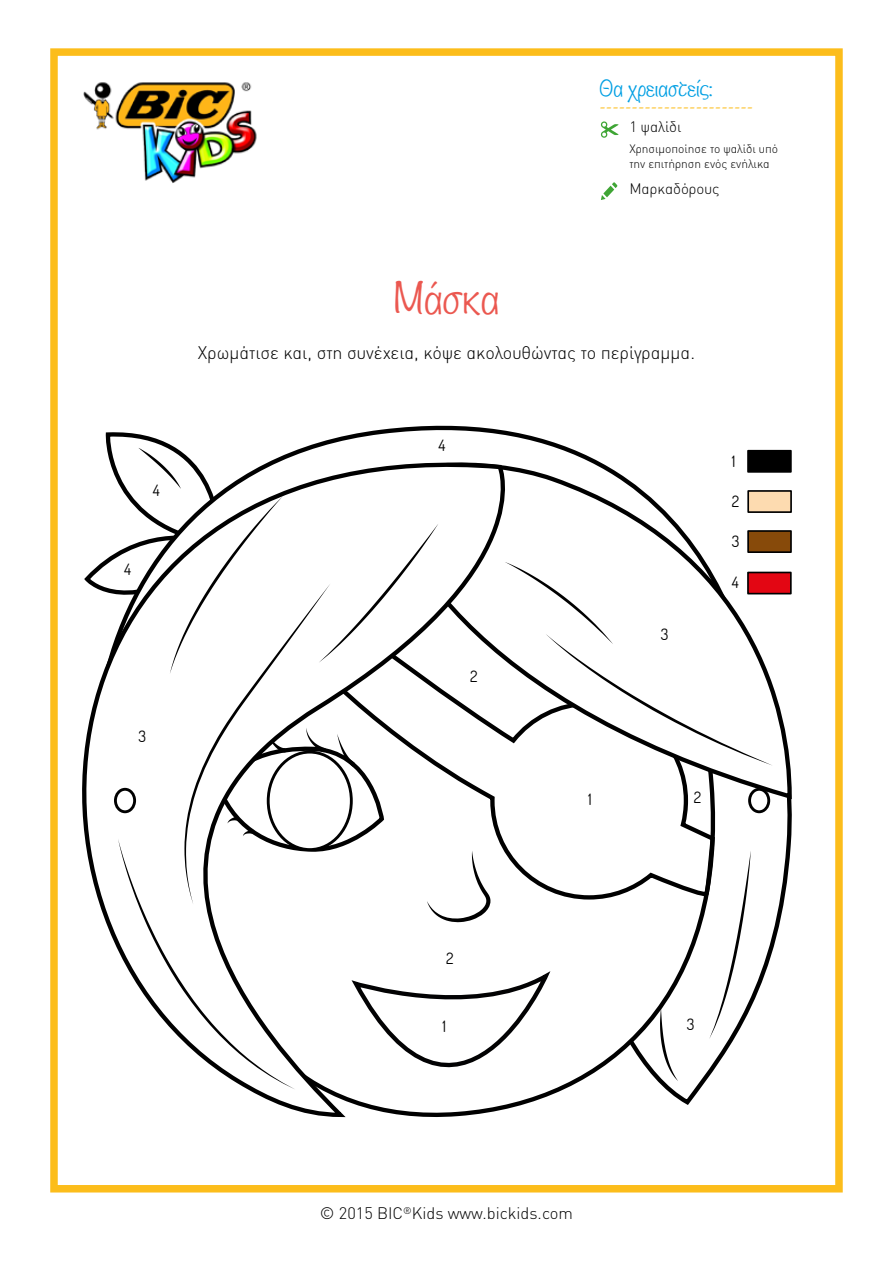
<style>
.page{position:relative;width:893px;height:1263px;background:#fff}
.page>*{position:absolute;margin:0;border:0;box-sizing:border-box;transform-origin:0 0}
.t1{font:300 37.5px "Noteworthy";color:#eb5850}
.t2{font:300 19.5px "Noteworthy";color:#009fe3}
.t3{font:300 18px "DIN Pro";color:#000}
.t4{font:18px "Minion Pro";color:#fcbd1b}
.t5{font:300 16.5px "DIN Pro";color:#000}
.t6{font:15.6px "Dosis";color:#000}
.t7{font:300 15px "DIN Pro";color:#000}
.t8{font:300 12px/14.4px "DIN Pro";color:#000}
</style>
<div class="page">
<div style="left:50px;top:48px;width:793px;height:1144px;border:8px solid #fcbd1b"></div>
<img style="left:83px;top:82px;width:174px;height:101px">
<svg style="left:600px;top:121px;width:19px;height:17px"></svg>
<svg style="left:601px;top:182px;width:16px;height:18px"></svg>
<svg style="left:83px;top:425px;width:709px;height:693px"></svg>
<p class="t6" style="left:153px;top:480px;width:8px">4</p>
<p class="t6" style="left:124px;top:559px;width:8px">4</p>
<p class="t6" style="left:138px;top:726px;width:9px">3</p>
<p class="t2" style="left:600px;top:71px;width:115px">Θα χρειαστείς:</p>
<p class="t4" style="left:600px;top:94px;width:155px">------------------------</p>
<p class="t7" style="left:629px;top:115px;width:54px">1 ψαλίδι</p>
<p class="t8" style="left:629px;top:141px;width:150px">Χρησιμοποίησε το ψαλίδι υπό την επιτήρηση ενός ενήλικα</p>
<h1 class="t1" style="left:394px;top:265px;width:107px">Μάσκα</h1>
<p class="t7" style="left:629px;top:177px;width:92px">Μαρκαδόρους</p>
<p class="t3" style="left:198px;top:339px;width:499px">Χρωμάτισε και, στη συνέχεια, κόψε ακολουθώντας το περίγραμμα.</p>
<p class="t6" style="left:438px;top:435px;width:8px">4</p>
<p class="t6" style="left:470px;top:666px;width:9px">2</p>
<p class="t6" style="left:588px;top:789px;width:5px">1</p>
<p class="t6" style="left:661px;top:624px;width:9px">3</p>
<p class="t6" style="left:732px;top:451px;width:5px">1</p>
<p class="t6" style="left:732px;top:491px;width:9px">2</p>
<p class="t6" style="left:732px;top:531px;width:9px">3</p>
<p class="t6" style="left:732px;top:572px;width:8px">4</p>
<p class="t6" style="left:694px;top:787px;width:9px">2</p>
<p class="t6" style="left:446px;top:948px;width:9px">2</p>
<p class="t6" style="left:442px;top:1016px;width:5px">1</p>
<p class="t6" style="left:687px;top:1014px;width:9px">3</p>
<p class="t5" style="left:320px;top:1200px;width:255px">© 2015 BIC<sup>®</sup>Kids www.bickids.com</p>
</div>
